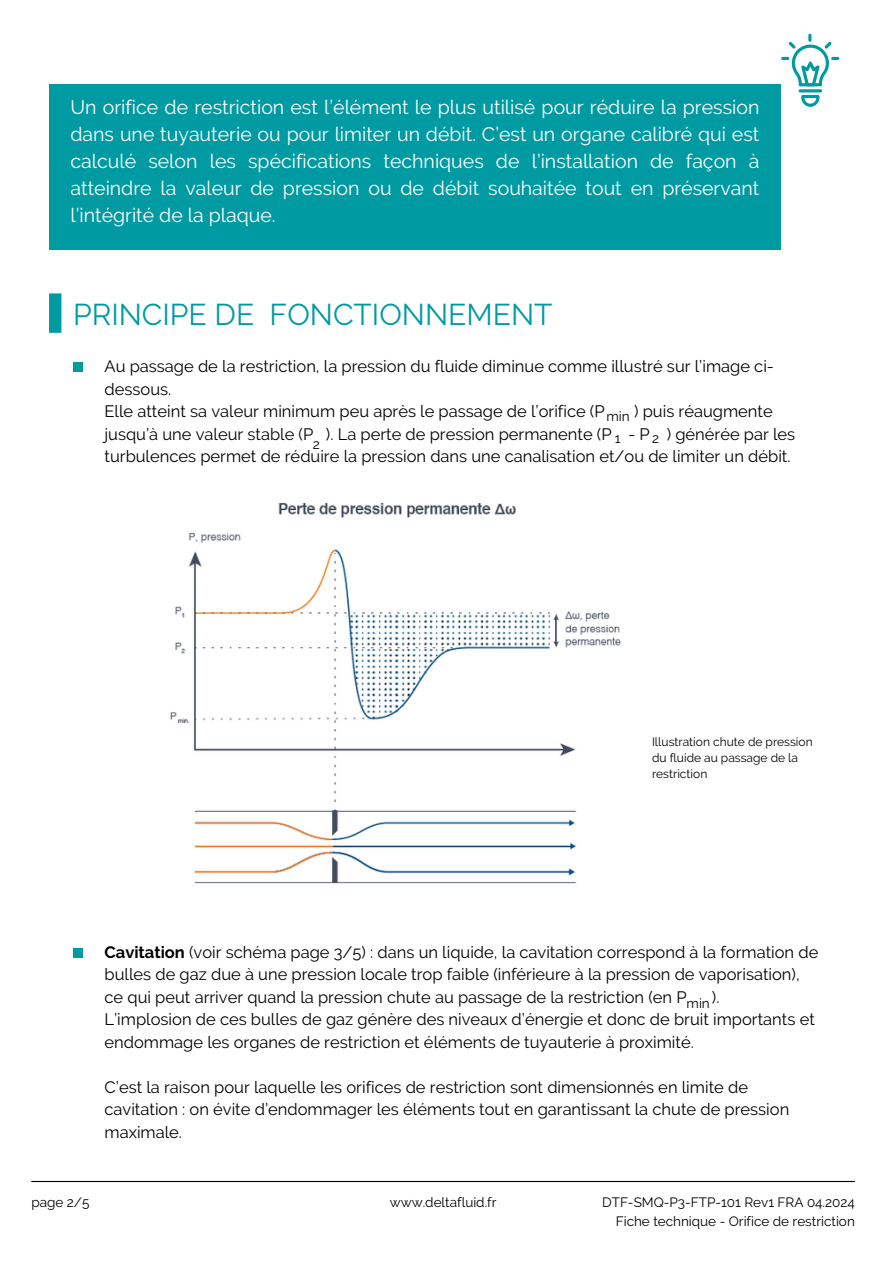
<style>
.page{position:relative;width:894px;height:1264px;background:#fff}
.page>*{position:absolute;margin:0;border:0;box-sizing:border-box;transform-origin:0 0}
.t1{font:30px "Raleway";color:#009aa3}
.t2{font:19.5px/27px "Raleway";color:#fff;text-align:justify}
.t3{font:16.5px/22.5px "Raleway";color:#000}
.t4{font:13.5px "Raleway";color:#000}
.t5{font:12px/16px "Raleway";color:#000}
.s1{font-weight:700}
</style>
<div class="page">
<hr style="left:31px;top:1180px;width:823px;height:1px;background:#000">
<div style="left:49px;top:84px;width:731px;height:165px;background:#009aa3"></div>
<hr style="left:798px;top:89px;width:24px;height:3px;background:#009aa3;border-radius:2px">
<svg style="left:801px;top:95px;width:18px;height:12px"></svg>
<svg style="left:781px;top:34px;width:58px;height:52px"></svg>
<div style="left:73px;top:948px;width:9px;height:9px;background:#009aa3"></div>
<div style="left:49px;top:293px;width:12px;height:40px;background:#009aa3"></div>
<div style="left:73px;top:362px;width:9px;height:9px;background:#009aa3"></div>
<img style="left:170px;top:503px;width:451px;height:381px">
<p class="t2" style="left:70px;top:94px;width:690px">Un orifice de restriction est l’élément le plus utilisé pour réduire la pression dans une tuyauterie ou pour limiter un débit. C’est un organe calibré qui est calculé selon les spécifications techniques de l’installation de façon à atteindre la valeur de pression ou de débit souhaitée tout en préservant l’intégrité de la plaque.</p>
<h4 class="t1" style="left:73px;top:296px;width:481px">PRINCIPE DE FONCTIONNEMENT</h4>
<p class="t3" style="left:104px;top:355px;width:670px">Au passage de la restriction, la pression du fluide diminue comme illustré sur l’image ci&shy;dessous.<br>Elle atteint sa valeur minimum peu après le passage de l’orifice (P</p>
<p class="t3" style="left:104px;top:400px;width:692px;text-indent:529px">) puis réaugmente jusqu’à une valeur stable (P ). La perte de pression permanente (P - P ) générée par les turbulences permet de réduire la pression dans une canalisation et/ou de limiter un débit.</p>
<p class="t4" style="left:606px;top:409px;width:25px">min</p>
<p class="t4" style="left:614px;top:430px;width:7px">1</p>
<p class="t4" style="left:651px;top:430px;width:9px">2</p>
<p class="t4" style="left:313px;top:436px;width:9px">2</p>
<h4 class="t5" style="left:651px;top:734px;width:162px">Illustration chute de pression du fluide au passage de la restriction</h4>
<h3 class="t3" style="left:104px;top:940px;width:715px"><span class="s1">Cavitation</span> (voir schéma page 3/5) : dans un liquide, la cavitation correspond à la formation de bulles de gaz due à une pression locale trop faible (inférieure à la pression de vaporisation), ce qui peut arriver quand la pression chute au passage de la restriction (en P</h3>
<h3 class="t3" style="left:104px;top:985px;width:711px;text-indent:607px">).<br>L’implosion de ces bulles de gaz génère des niveaux d’énergie et donc de bruit importants et endommage les organes de restriction et éléments de tuyauterie à proximité.</h3>
<h3 class="t3" style="left:104px;top:1075px;width:686px">C’est la raison pour laquelle les orifices de restriction sont dimensionnés en limite de cavitation : on évite d’endommager les éléments tout en garantissant la chute de pression maximale.</h3>
<h4 class="t4" style="left:686px;top:994px;width:25px">min</h4>
<p class="t4" style="left:389px;top:1194px;width:108px">www.deltafluid.fr</p>
<p class="t4" style="left:31px;top:1194px;width:60px">page 2/5</p>
<h3 class="t4" style="left:602px;top:1194px;width:254px">DTF-SMQ-P3-FTP-101 Rev1 FRA 04.2024</h3>
<h1 class="t4" style="left:615px;top:1213px;width:240px">Fiche technique - Orifice de restriction</h1>
</div>
